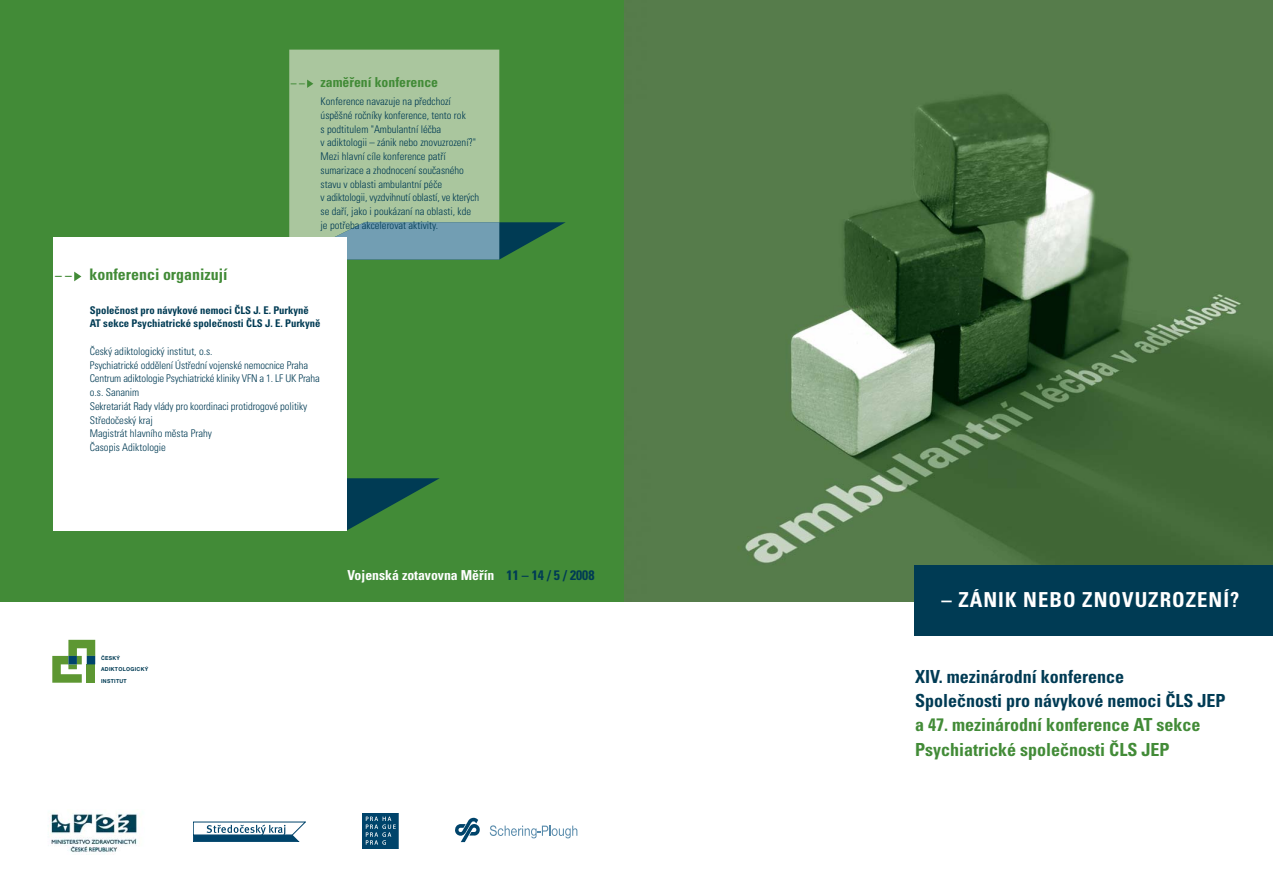
<style>
.page{position:relative;width:1273px;height:886px;background:#fff}
.page>*{position:absolute;margin:0;border:0;box-sizing:border-box;transform-origin:0 0}
.t1{font:700 condensed 20.62px "Univers CE";letter-spacing:.05em;color:#fff}
.t2{font:700 condensed 18px/24.4px "Univers CE";color:#428b37}
.t3{font:700 condensed 18px/24.4px "Univers CE";color:#003b54}
.t4{font:700 condensed 15.88px "Univers CE";color:#428b37}
.t5{font:700 condensed 13.75px "Univers CE";color:#fff}
.t6{font:700 condensed 13.75px "Univers CE";color:#428b37}
.t7{font:300 condensed 10.62px/13.8px "Univers CE";color:#003b54}
.t8{font:700 condensed 10.62px/13.8px "Univers CE";color:#003b54}
.t9{font:700 5.5px/11.5px "Helvetica Neue CE";letter-spacing:.055em;color:#003b54;scale:.95 1}
.s1{font-size:11.62px}
.s2{font-size:13.5px}
.s3{color:#003b54}
</style>
<div class="page">
<div style="left:0;top:0;width:624px;height:602px;background:#428b37"></div>
<svg style="left:289px;top:50px;width:276px;height:210px"></svg>
<svg style="left:347px;top:478px;width:92px;height:52px"></svg>
<div style="left:53px;top:237px;width:294px;height:293px;background:#fff"></div>
<svg style="left:74px;top:272px;width:7px;height:9px"></svg>
<img style="left:624px;top:0;width:648px;height:602px">
<div style="left:914px;top:566px;width:358px;height:70px;background:#003b54"></div>
<svg style="left:52px;top:640px;width:43px;height:43px"></svg>
<div style="left:68px;top:656px;width:9px;height:8px;background:#00446b"></div>
<div style="left:87px;top:664px;width:8px;height:19px;background:#5d9732"></div>
<div style="left:87px;top:656px;width:8px;height:8px;background:#00446b"></div>
<img style="left:48px;top:813px;width:90px;height:41px">
<svg style="left:364px;top:815px;width:14px;height:32px"></svg>
<div style="left:362px;top:813px;width:18px;height:36px;border:1px solid #00446b"></div>
<div style="left:380px;top:813px;width:18px;height:36px;background:#00446b"></div>
<svg style="left:366px;top:816px;width:29px;height:29px"></svg>
<svg style="left:193px;top:822px;width:112px;height:20px"></svg>
<svg style="left:489px;top:825px;width:88px;height:13px"></svg>
<svg style="left:455px;top:818px;width:25px;height:24px"></svg>
<p class="t6" style="left:265px;top:77px;width:174px"><span class="s1">– – – – –</span> zaměření konference</p>
<p class="t7" style="left:320px;top:95px;width:160px">Konference navazuje na předchozí úspěšné ročníky konference, tento rok<br>s podtitulem "Ambulantní léčba<br>v adiktologii – zánik nebo znovuzrození?" Mezi hlavní cíle konference patří sumarizace a zhodnocení současného stavu v oblasti ambulantní péče<br>v adiktologii, vyzdvihnutí oblastí, ve kterých se daří, jako i poukázaní na oblasti, kde je potřeba akcelerovat aktivity.</p>
<h3 class="t4" style="left:26px;top:269px;width:203px"><span class="s2">– – – – –</span> konferenci organizují</h3>
<p class="t8" style="left:90px;top:304px;width:232px">Společnost pro návykové nemoci ČLS J. E. Purkyně<br>AT sekce Psychiatrické společnosti ČLS J. E. Purkyně</p>
<p class="t7" style="left:90px;top:345px;width:231px">Český adiktologický institut, o.s.<br>Psychiatrické oddělení Ústřední vojenské nemocnice Praha Centrum adiktologie Psychiatrické kliniky VFN a 1. LF UK Praha o.s. Sananim<br>Sekretariát Rady vlády pro koordinaci protidrogové politiky Středočeský kraj<br>Magistrát hlavního města Prahy<br>Časopis Adiktologie</p>
<p class="t9" style="left:101px;top:652px;width:51px">ČESKÝ<br>ADIKTOLOGICKÝ<br>INSTITUT</p>
<p class="t5" style="left:347px;top:570px;width:248px">Vojenská zotavovna Měřín <span class="s3">11 – 14 / 5 / 2008</span></p>
<h1 class="t1" style="left:941px;top:592px;width:299px">– ZÁNIK NEBO ZNOVUZROZENÍ?</h1>
<h2 class="t3" style="left:914px;top:666px;width:312px">XIV. mezinárodní konference<br>Společnosti pro návykové nemoci ČLS JEP</h2>
<h2 class="t2" style="left:914px;top:714px;width:287px">a 47. mezinárodní konference AT sekce<br>Psychiatrické společnosti ČLS JEP</h2>
</div>
